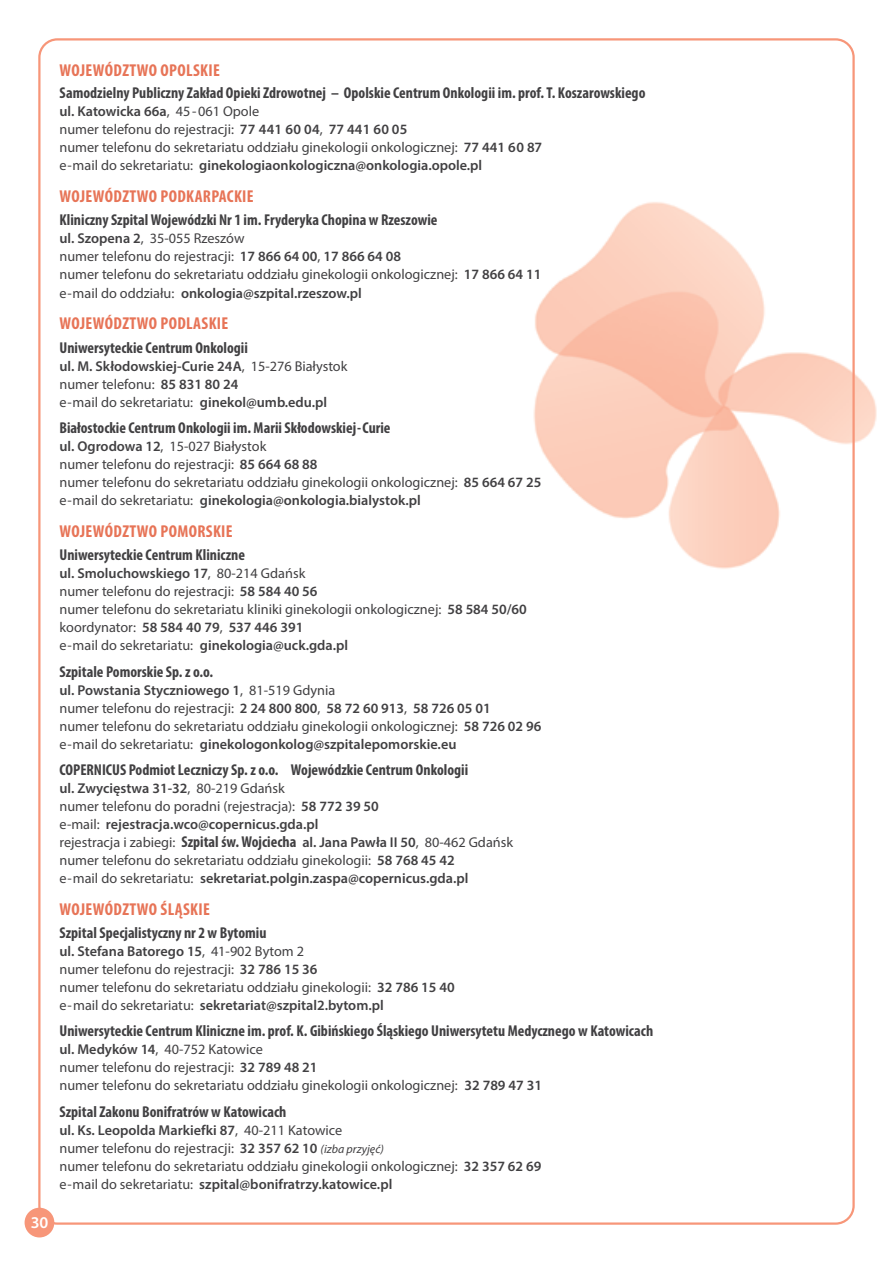
<style>
.page{position:relative;width:893px;height:1263px;background:#fff}
.page>*{position:absolute;margin:0;border:0;box-sizing:border-box;transform-origin:0 0}
.t1{font:700 condensed 17.25px "Myriad Pro";letter-spacing:.02em;color:#e77457}
.t2{font:600 16.5px "Myriad Pro";color:#fff}
.t3{font:700 condensed 15.75px "Myriad Pro";color:#414042}
.t4{font:14.25px/18px "Myriad Pro";color:#414042}
.t5{font:600 14.25px/18px "Myriad Pro";color:#414042}
.s1{font-weight:600}
.s2{font-weight:400}
.s3{font-weight:700;font-stretch:condensed;font-size:15.75px}
.s4{font-style:italic;font-size:12px}
</style>
<div class="page">
<img style="left:533px;top:202px;width:344px;height:367px">
<div style="left:25px;top:1208px;width:29px;height:29px;background:#f79679;border-radius:50%"></div>
<p class="t2" style="left:31px;top:1212px;width:19px">30</p>
<p class="t1" style="left:60px;top:59px;width:162px">WOJEWÓDZTWO OPOLSKIE</p>
<p class="t3" style="left:60px;top:83px;width:587px">Samodzielny Publiczny Zakład Opieki Zdrowotnej – Opolskie Centrum Onkologii im. prof. T. Koszarowskiego</p>
<p class="t4" style="left:60px;top:102px;width:484px"><span class="s1">ul. Katowicka 66a</span>, 45 - 061 Opole<br>numer telefonu do rejestracji: <span class="s1">77 441 60 04</span>, <span class="s1">77 441 60 05<br></span>numer telefonu do sekretariatu oddziału ginekologii onkologicznej: <span class="s1">77 441 60 87 </span>e-mail do sekretariatu: <span class="s1">ginekologiaonkologiczna@onkologia.opole.pl</span></p>
<p class="t1" style="left:60px;top:185px;width:196px">WOJEWÓDZTWO PODKARPACKIE</p>
<p class="t3" style="left:60px;top:210px;width:379px">Kliniczny Szpital Wojewódzki Nr 1 im. Fryderyka Chopina w Rzeszowie</p>
<p class="t4" style="left:60px;top:229px;width:483px"><span class="s1">ul. Szopena 2</span>, 35-055 Rzeszów<br>numer telefonu do rejestracji: <span class="s1">17 866 64 00</span>, <span class="s1">17 866 64 08<br></span>numer telefonu do sekretariatu oddziału ginekologii onkologicznej: <span class="s1">17 866 64 11 </span>e-mail do oddziału: <span class="s1">onkologia@szpital.rzeszow.pl</span></p>
<p class="t1" style="left:60px;top:313px;width:170px">WOJEWÓDZTWO PODLASKIE</p>
<p class="t3" style="left:60px;top:337px;width:190px">Uniwersyteckie Centrum Onkologii</p>
<p class="t5" style="left:60px;top:356px;width:289px">ul. M. Skłodowskiej-Curie 24A<span class="s2">, 15-276 Białystok numer telefonu:</span> 85 831 80 24<br><span class="s2">e-mail do sekretariatu:</span> ginekol@umb.edu.pl</p>
<p class="t3" style="left:60px;top:418px;width:332px">Białostockie Centrum Onkologii im. Marii Skłodowskiej-Curie</p>
<p class="t4" style="left:60px;top:437px;width:483px"><span class="s1">ul. Ogrodowa 12</span>, 15-027 Białystok<br>numer telefonu do rejestracji: <span class="s1">85 664 68 88<br></span>numer telefonu do sekretariatu oddziału ginekologii onkologicznej: <span class="s1">85 664 67 25 </span>e-mail do sekretariatu: <span class="s1">ginekologia@onkologia.bialystok.pl</span></p>
<p class="t1" style="left:60px;top:520px;width:175px">WOJEWÓDZTWO POMORSKIE</p>
<p class="t3" style="left:60px;top:545px;width:187px">Uniwersyteckie Centrum Kliniczne</p>
<p class="t4" style="left:60px;top:564px;width:469px"><span class="s1">ul. Smoluchowskiego 17</span>, 80-214 Gdańsk<br>numer telefonu do rejestracji: <span class="s1">58 584 40 56<br></span>numer telefonu do sekretariatu kliniki ginekologii onkologicznej: <span class="s1">58 584 50/60 </span>koordynator: <span class="s1">58 584 40 79</span>, <span class="s1">537 446 391<br></span>e-mail do sekretariatu: <span class="s1">ginekologia@uck.gda.pl</span></p>
<p class="t3" style="left:60px;top:661px;width:155px">Szpitale Pomorskie Sp. z o.o.</p>
<p class="t4" style="left:60px;top:680px;width:483px"><span class="s1">ul. Powstania Styczniowego 1</span>, 81-519 Gdynia<br>numer telefonu do rejestracji: <span class="s1">2 24 800 800</span>, <span class="s1">58 72 60 913</span>, <span class="s1">58 726 05 01<br></span>numer telefonu do sekretariatu oddziału ginekologii onkologicznej: <span class="s1">58 726 02 96 </span>e-mail do sekretariatu: <span class="s1">ginekologonkolog@szpitalepomorskie.eu</span></p>
<p class="t3" style="left:60px;top:760px;width:410px">COPERNICUS Podmiot Leczniczy Sp. z o.o. Wojewódzkie Centrum Onkologii</p>
<p class="t4" style="left:60px;top:779px;width:455px"><span class="s1">ul. Zwycięstwa 31-32</span>, 80-219 Gdańsk<br>numer telefonu do poradni (rejestracja): <span class="s1">58 772 39 50<br></span>e-mail: <span class="s1">rejestracja.wco@copernicus.gda.pl<br></span>rejestracja i zabiegi: <span class="s3">Szpital św. Wojciecha</span> <span class="s1">al. Jana Pawła II 50</span>, 80-462 Gdańsk numer telefonu do sekretariatu oddziału ginekologii: <span class="s1">58 768 45 42<br></span>e-mail do sekretariatu: <span class="s1">sekretariat.polgin.zaspa@copernicus.gda.pl</span></p>
<p class="t1" style="left:60px;top:898px;width:152px">WOJEWÓDZTWO ŚLĄSKIE</p>
<p class="t3" style="left:60px;top:923px;width:208px">Szpital Specjalistyczny nr 2 w Bytomiu</p>
<p class="t4" style="left:60px;top:942px;width:397px"><span class="s1">ul. Stefana Batorego 15</span>, 41-902 Bytom 2<br>numer telefonu do rejestracji: <span class="s1">32 786 15 36<br></span>numer telefonu do sekretariatu oddziału ginekologii: <span class="s1">32 786 15 40 </span>e-mail do sekretariatu: <span class="s1">sekretariat@szpital2.bytom.pl</span></p>
<p class="t3" style="left:60px;top:1021px;width:595px">Uniwersyteckie Centrum Kliniczne im. prof. K. Gibińskiego Śląskiego Uniwersytetu Medycznego w Katowicach</p>
<p class="t4" style="left:60px;top:1040px;width:484px"><span class="s1">ul. Medyków 14</span>, 40-752 Katowice<br>numer telefonu do rejestracji: <span class="s1">32 789 48 21<br></span>numer telefonu do sekretariatu oddziału ginekologii onkologicznej: <span class="s1">32 789 47 31</span></p>
<p class="t3" style="left:60px;top:1102px;width:228px">Szpital Zakonu Bonifratrów w Katowicach</p>
<p class="t4" style="left:60px;top:1121px;width:483px"><span class="s1">ul. Ks. Leopolda Markiefki 87</span>, 40-211 Katowice<br>numer telefonu do rejestracji: <span class="s1">32 357 62 10</span> <span class="s4">(izba przyjęć)<br></span>numer telefonu do sekretariatu oddziału ginekologii onkologicznej: <span class="s1">32 357 62 69 </span>e-mail do sekretariatu: <span class="s1">szpital@bonifratrzy.katowice.pl</span></p>
</div>
